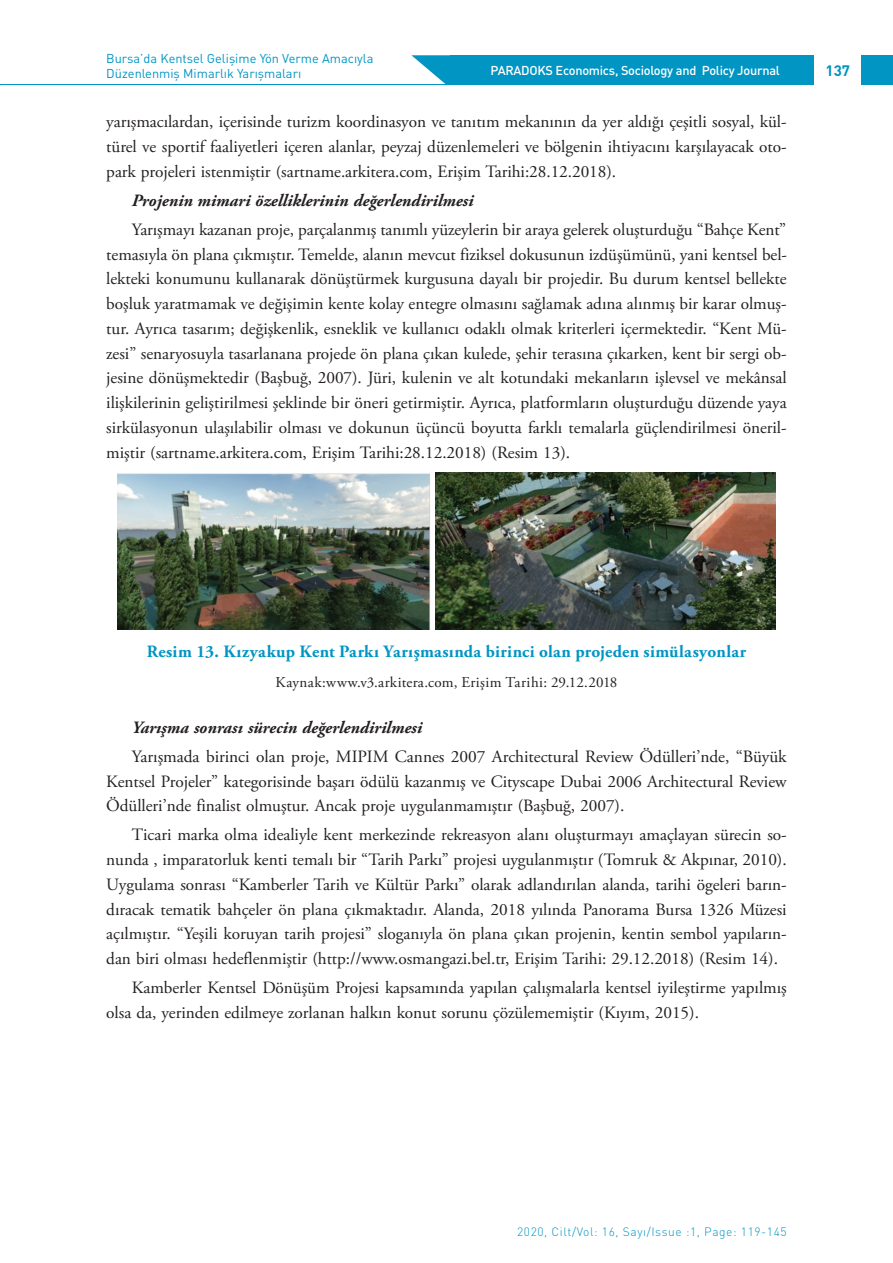
<style>
.page{position:relative;width:893px;height:1263px;background:#fff}
.page>*{position:absolute;margin:0;border:0;box-sizing:border-box;transform-origin:0 0}
.t1{font:17.25px/24.8px "Adobe Garamond Pro";color:#231f20;text-align:justify}
.t2{font:italic 700 17.25px "Adobe Garamond Pro";color:#231f20}
.t3{font:700 17.25px "Adobe Garamond Pro";letter-spacing:.015em;color:#0095c3}
.t4{font:15px "Adobe Garamond Pro";letter-spacing:.02em;color:#231f20}
.t5{font:700 15px "DIN Pro";color:#0095c3}
.t6{font:12.75px/15.3px "DIN Pro";color:#0095c3}
.t7{font:500 12.75px "DIN Pro";letter-spacing:-.02em;color:#fff}
.t8{font:300 12px "DIN Pro";letter-spacing:.05em;color:#0095c3}
</style>
<div class="page">
<svg style="left:411px;top:55px;width:39px;height:29px"></svg>
<div style="left:450px;top:55px;width:443px;height:30px;background:#0095c3"></div>
<hr style="left:0;top:84px;width:787px;height:1px;background:#0095c3">
<div style="left:814px;top:55px;width:47px;height:31px;background:#fff"></div>
<img style="left:117px;top:473px;width:313px;height:157px">
<img style="left:435px;top:473px;width:341px;height:157px">
<p class="t6" style="left:106px;top:50px;width:269px">Bursa’da Kentsel Gelişime Yön Verme Amacıyla<br>Düzenlenmiş Mimarlık Yarışmaları</p>
<p class="t7" style="left:491px;top:62px;width:291px">PARADOKS Economics, Sociology and Policy Journal</p>
<p class="t5" style="left:826px;top:60px;width:26px">137</p>
<p class="t1" style="left:106px;top:110px;width:682px">yarışmacılardan, içerisinde turizm koordinasyon ve tanıtım mekanının da yer aldığı çeşitli sosyal, kül&shy;türel ve sportif faaliyetleri içeren alanlar, peyzaj düzenlemeleri ve bölgenin ihtiyacını karşılayacak oto&shy;park projeleri istenmiştir (sartname.arkitera.com, Erişim Tarihi:28.12.2018).</p>
<p class="t2" style="left:132px;top:190px;width:343px">Projenin mimari özelliklerinin değerlendirilmesi</p>
<p class="t1" style="left:106px;top:218px;width:682px;text-indent:26px">Yarışmayı kazanan proje, parçalanmış tanımlı yüzeylerin bir araya gelerek oluşturduğu “Bahçe Kent” temasıyla ön plana çıkmıştır. Temelde, alanın mevcut fiziksel dokusunun izdüşümünü, yani kentsel bel&shy;lekteki konumunu kullanarak dönüştürmek kurgusuna dayalı bir projedir. Bu durum kentsel bellekte boşluk yaratmamak ve değişimin kente kolay entegre olmasını sağlamak adına alınmış bir karar olmuş&shy;tur. Ayrıca tasarım; değişkenlik, esneklik ve kullanıcı odaklı olmak kriterleri içermektedir. “Kent Mü&shy;zesi” senaryosuyla tasarlanana projede ön plana çıkan kulede, şehir terasına çıkarken, kent bir sergi ob&shy;jesine dönüşmektedir (Başbuğ, 2007). Jüri, kulenin ve alt kotundaki mekanların işlevsel ve mekânsal ilişkilerinin geliştirilmesi şeklinde bir öneri getirmiştir. Ayrıca, platformların oluşturduğu düzende yaya sirkülasyonun ulaşılabilir olması ve dokunun üçüncü boyutta farklı temalarla güçlendirilmesi öneril&shy;miştir (sartname.arkitera.com, Erişim Tarihi:28.12.2018) (Resim 13).</p>
<p class="t3" style="left:147px;top:642px;width:601px">Resim 13. Kızyakup Kent Parkı Yarışmasında birinci olan projeden simülasyonlar</p>
<p class="t4" style="left:276px;top:673px;width:343px">Kaynak:www.v3.arkitera.com, Erişim Tarihi: 29.12.2018</p>
<p class="t2" style="left:132px;top:717px;width:292px">Yarışma sonrası sürecin değerlendirilmesi</p>
<p class="t1" style="left:106px;top:745px;width:682px;text-indent:26px">Yarışmada birinci olan proje, MIPIM Cannes 2007 Architectural Review Ödülleri’nde, “Büyük Kentsel Projeler” kategorisinde başarı ödülü kazanmış ve Cityscape Dubai 2006 Architectural Review Ödülleri’nde finalist olmuştur. Ancak proje uygulanmamıştır (Başbuğ, 2007).</p>
<p class="t1" style="left:106px;top:823px;width:682px;text-indent:26px">Ticari marka olma idealiyle kent merkezinde rekreasyon alanı oluşturmayı amaçlayan sürecin so&shy;nunda , imparatorluk kenti temalı bir “Tarih Parkı” projesi uygulanmıştır (Tomruk &amp; Akpınar, 2010).<br>Uygulama sonrası “Kamberler Tarih ve Kültür Parkı” olarak adlandırılan alanda, tarihi ögeleri barın&shy;dıracak tematik bahçeler ön plana çıkmaktadır. Alanda, 2018 yılında Panorama Bursa 1326 Müzesi açılmıştır. “Yeşili koruyan tarih projesi” sloganıyla ön plana çıkan projenin, kentin sembol yapıların&shy;dan biri olması hedeflenmiştir (http://www.osmangazi.bel.tr, Erişim Tarihi: 29.12.2018) (Resim 14).</p>
<p class="t1" style="left:106px;top:976px;width:682px;text-indent:26px">Kamberler Kentsel Dönüşüm Projesi kapsamında yapılan çalışmalarla kentsel iyileştirme yapılmış olsa da, yerinden edilmeye zorlanan halkın konut sorunu çözülememiştir (Kıyım, 2015).</p>
<p class="t8" style="left:517px;top:1223px;width:271px">2020, Cilt/Vol: 16, Sayı/Issue :1, Page: 119-145</p>
</div>
